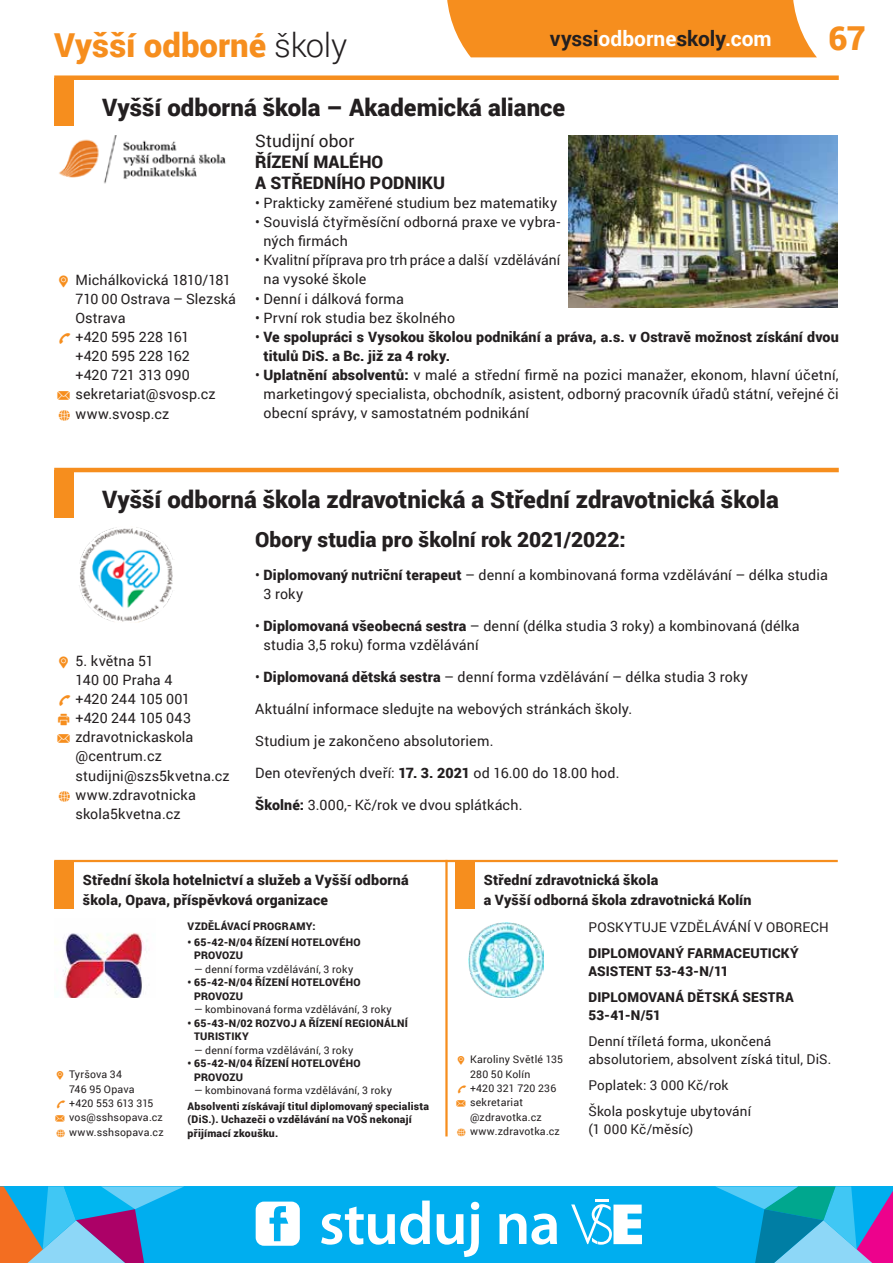
<style>
.page{position:relative;width:893px;height:1263px;background:#fff}
.page>*{position:absolute;margin:0;border:0;box-sizing:border-box;transform-origin:0 0}
.t1{font:600 61.2px "Myriad Pro";letter-spacing:-.015em;color:#fff}
.t2{font:900 33px "Roboto";color:#f68e1e}
.t3{font:900 24px "Roboto";color:#231f20}
.t4{font:900 21px "Roboto";color:#231f20}
.t5{font:700 21px "Roboto";color:#fff}
.t6{font:900 17.25px/20.7px "Roboto";letter-spacing:.005em;color:#231f20}
.t7{font:17.25px "Roboto";letter-spacing:.005em;color:#231f20}
.t8{font:14.25px/19.2px "Roboto";letter-spacing:.01em;color:#231f20}
.t9{font:900 14.25px/19.2px "Roboto";letter-spacing:.01em;color:#231f20}
.t10{font:13.5px/17.7px "Roboto";letter-spacing:.015em;color:#231f20}
.t11{font:900 13.5px/17.7px "Roboto";letter-spacing:.015em;color:#231f20}
.t12{font:900 10.5px/13.5px "Roboto";letter-spacing:.02em;color:#231f20}
.t13{font:10.5px "Roboto";letter-spacing:.02em;color:#231f20}
.t14{font:10.5px "Roboto";color:#231f20}
.s1{font-weight:300;color:#231f20}
.s2{color:#231f20}
.s3{font-family:"Panton Icons A Fill";font-weight:700;color:#f68e1e}
.s4{font-family:"Panton Icons B Fill";font-weight:700;color:#f68e1e}
.s5{font-weight:400}
.s6{font-weight:900}
</style>
<div class="page">
<div style="left:0;top:1186px;width:893px;height:77px;background:#00aeef"></div>
<hr style="left:595px;top:1199px;width:14px;height:3px;background:#fff">
<svg style="left:571px;top:1204px;width:71px;height:41px"></svg>
<svg style="left:256px;top:1201px;width:44px;height:45px"></svg>
<svg style="left:0;top:1186px;width:184px;height:77px"></svg>
<svg style="left:715px;top:1186px;width:178px;height:77px"></svg>
<div style="left:447px;top:0;width:370px;height:57px;background:#f68e1e"></div>
<div style="left:54px;top:75px;width:785px;height:5px;background:#f68e1e"></div>
<img style="left:59px;top:135px;width:167px;height:49px">
<div style="left:54px;top:78px;width:19px;height:48px;background:#f68e1e"></div>
<img style="left:569px;top:135px;width:269px;height:172px">
<hr style="left:54px;top:468px;width:785px;height:4px;background:#f68e1e">
<img style="left:79px;top:527px;width:94px;height:96px">
<div style="left:54px;top:470px;width:19px;height:48px;background:#f68e1e"></div>
<img style="left:54px;top:933px;width:90px;height:64px">
<div style="left:54px;top:861px;width:19px;height:48px;background:#f68e1e"></div>
<img style="left:468px;top:922px;width:75px;height:75px">
<div style="left:455px;top:861px;width:19px;height:48px;background:#f68e1e"></div>
<hr style="left:54px;top:860px;width:784px;height:2px;background:#f68e1e">
<hr style="left:445px;top:860px;width:3px;height:276px;background:#f68e1e">
<h2 class="t2" style="left:54px;top:22px;width:294px">Vyšší odborné <span class="s1">školy</span></h2>
<h3 class="t5" style="left:550px;top:23px;width:224px"><span class="s2">vyssi</span>odborne<span class="s2">skoly</span>.com</h3>
<h2 class="t2" style="left:828px;top:15px;width:39px">67</h2>
<h3 class="t3" style="left:102px;top:91px;width:465px">Vyšší odborná škola – Akademická aliance</h3>
<p class="t8" style="left:58px;top:269px;width:175px"><span class="s3">A</span> Michálkovická 1810/181</p>
<p class="t8" style="left:75px;top:288px;width:162px">710 00 Ostrava – Slezská</p>
<p class="t8" style="left:75px;top:308px;width:52px">Ostrava</p>
<p class="t8" style="left:57px;top:327px;width:134px"><span class="s4">V</span> +420 595 228 161</p>
<p class="t8" style="left:75px;top:346px;width:116px">+420 595 228 162</p>
<p class="t8" style="left:75px;top:365px;width:116px">+420 721 313 090</p>
<p class="t8" style="left:56px;top:384px;width:161px"><span class="s4">A</span> sekretariat@svosp.cz</p>
<p class="t8" style="left:57px;top:403px;width:114px"><span class="s4">O</span> www.svosp.cz</p>
<p class="t7" style="left:255px;top:129px;width:101px">Studijní obor</p>
<p class="t6" style="left:255px;top:151px;width:192px">ŘÍZENÍ MALÉHO<br>A STŘEDNÍHO PODNIKU</p>
<p class="t8" style="left:255px;top:193px;width:304px">• Prakticky zaměřené studium bez matematiky</p>
<p class="t8" style="left:263px;top:212px;width:298px;text-indent:-8px">• Souvislá čtyřměsíční odborná praxe ve vybra&shy;ných firmách</p>
<p class="t8" style="left:263px;top:250px;width:298px;text-indent:-8px">• Kvalitní příprava pro trh práce a další vzdělávání na vysoké škole</p>
<p class="t8" style="left:255px;top:288px;width:150px">• Denní i dálková forma</p>
<p class="t8" style="left:255px;top:308px;width:201px">• První rok studia bez školného</p>
<p class="t9" style="left:263px;top:327px;width:577px;text-indent:-8px"><span class="s5">•</span> Ve spolupráci s Vysokou školou podnikání a práva, a.s. v Ostravě možnost získání dvou titulů DiS. a Bc. již za 4 roky.</p>
<p class="t8" style="left:264px;top:365px;width:577px;text-align:justify;text-indent:-8px">• <span class="s6">Uplatnění absolventů:</span> v malé a střední firmě na pozici manažer, ekonom, hlavní účetní, marketingový specialista, obchodník, asistent, odborný pracovník úřadů státní, veřejné či obecní správy, v samostatném podnikání</p>
<h3 class="t3" style="left:102px;top:483px;width:678px">Vyšší odborná škola zdravotnická a Střední zdravotnická škola</h3>
<p class="t8" style="left:58px;top:650px;width:98px"><span class="s3">A</span> 5. května 51</p>
<p class="t8" style="left:75px;top:670px;width:98px">140 00 Praha 4</p>
<p class="t8" style="left:57px;top:689px;width:135px"><span class="s4">V</span> +420 244 105 001</p>
<p class="t8" style="left:57px;top:708px;width:136px"><span class="s4">M</span> +420 244 105 043</p>
<p class="t8" style="left:56px;top:727px;width:139px"><span class="s4">A</span> zdravotnickaskola</p>
<p class="t8" style="left:75px;top:746px;width:88px">@centrum.cz</p>
<p class="t8" style="left:75px;top:765px;width:156px">studijni@szs5kvetna.cz</p>
<p class="t8" style="left:57px;top:784px;width:140px"><span class="s4">O</span> www.zdravotnicka</p>
<p class="t8" style="left:75px;top:804px;width:107px">skola5kvetna.cz</p>
<h3 class="t4" style="left:255px;top:524px;width:372px">Obory studia pro školní rok 2021/2022:</h3>
<p class="t8" style="left:263px;top:565px;width:566px;text-indent:-8px">• <span class="s6">Diplomovaný nutriční terapeut</span> – denní a kombinovaná forma vzdělávání – délka studia<br>3 roky</p>
<p class="t8" style="left:263px;top:616px;width:538px;text-indent:-8px">• <span class="s6">Diplomovaná všeobecná sestra</span> – denní (délka studia 3 roky) a kombinovaná (délka studia 3,5 roku) forma vzdělávání</p>
<p class="t8" style="left:255px;top:667px;width:494px">• <span class="s6">Diplomovaná dětská sestra</span> – denní forma vzdělávání – délka studia 3 roky</p>
<p class="t8" style="left:255px;top:699px;width:379px">Aktuální informace sledujte na webových stránkách školy.</p>
<p class="t8" style="left:255px;top:731px;width:240px">Studium je zakončeno absolutoriem.</p>
<p class="t8" style="left:255px;top:763px;width:366px">Den otevřených dveří: <span class="s6">17. 3. 2021</span> od 16.00 do 18.00 hod.</p>
<p class="t8" style="left:255px;top:795px;width:269px"><span class="s6">Školné:</span> 3.000,- Kč/rok ve dvou splátkách.</p>
<p class="t9" style="left:83px;top:870px;width:327px">Střední škola hotelnictví a služeb a Vyšší odborná škola, Opava, příspěvková organizace</p>
<p class="t12" style="left:188px;top:919px;width:129px">VZDĚLÁVACÍ PROGRAMY:</p>
<p class="t12" style="left:194px;top:935px;width:168px;text-indent:-6px">• 65-42-N/04 ŘÍZENÍ HOTELOVÉHO<br>PROVOZU</p>
<p class="t13" style="left:194px;top:962px;width:161px">— denní forma vzdělávání, 3 roky</p>
<p class="t12" style="left:194px;top:975px;width:168px;text-indent:-6px">• 65-42-N/04 ŘÍZENÍ HOTELOVÉHO<br>PROVOZU</p>
<p class="t13" style="left:194px;top:1002px;width:199px">— kombinovaná forma vzdělávání, 3 roky</p>
<p class="t12" style="left:194px;top:1016px;width:215px;text-indent:-6px">• 65-43-N/02 ROZVOJ A ŘÍZENÍ REGIONÁLNÍ<br>TURISTIKY</p>
<p class="t13" style="left:194px;top:1043px;width:161px">— denní forma vzdělávání, 3 roky</p>
<p class="t12" style="left:194px;top:1056px;width:168px;text-indent:-6px">• 65-42-N/04 ŘÍZENÍ HOTELOVÉHO<br>PROVOZU</p>
<p class="t13" style="left:194px;top:1083px;width:199px">— kombinovaná forma vzdělávání, 3 roky</p>
<p class="t12" style="left:188px;top:1099px;width:243px">Absolventi získávají titul diplomovaný specialista (DiS.). Uchazeči o vzdělávání na VOŠ nekonají přijímací zkoušku.</p>
<p class="t13" style="left:56px;top:1067px;width:68px"><span class="s3">A</span> Tyršova 34</p>
<p class="t13" style="left:69px;top:1081px;width:67px">746 95 Opava</p>
<p class="t14" style="left:55px;top:1096px;width:100px"><span class="s4">V</span> +420 553 613 315</p>
<p class="t13" style="left:55px;top:1110px;width:110px"><span class="s4">A</span> vos@sshsopava.cz</p>
<p class="t13" style="left:55px;top:1124px;width:110px"><span class="s4">O</span> www.sshsopava.cz</p>
<p class="t9" style="left:484px;top:870px;width:269px">Střední zdravotnická škola<br>a Vyšší odborná škola zdravotnická Kolín</p>
<p class="t10" style="left:588px;top:918px;width:242px">POSKYTUJE VZDĚLÁVÁNÍ V OBORECH</p>
<p class="t11" style="left:588px;top:944px;width:212px">DIPLOMOVANÝ FARMACEUTICKÝ<br>ASISTENT 53-43-N/11</p>
<p class="t11" style="left:588px;top:988px;width:207px">DIPLOMOVANÁ DĚTSKÁ SESTRA<br>53-41-N/51</p>
<p class="t10" style="left:588px;top:1032px;width:244px">Denní tříletá forma, ukončená absolutoriem, absolvent získá titul, DiS.</p>
<p class="t10" style="left:588px;top:1072px;width:164px;line-height:26.2px">Poplatek: 3 000 Kč/rok<br>Škola poskytuje ubytování</p>
<p class="t10" style="left:588px;top:1120px;width:107px">(1 000 Kč/měsíc)</p>
<p class="t13" style="left:457px;top:1052px;width:108px"><span class="s3">A</span> Karoliny Světlé 135</p>
<p class="t13" style="left:470px;top:1066px;width:62px">280 50 Kolín</p>
<p class="t13" style="left:456px;top:1081px;width:102px"><span class="s4">V</span> +420 321 720 236</p>
<p class="t13" style="left:455px;top:1095px;width:69px"><span class="s4">A</span> sekretariat</p>
<p class="t13" style="left:470px;top:1109px;width:73px">@zdravotka.cz</p>
<p class="t13" style="left:456px;top:1124px;width:105px"><span class="s4">O</span> www.zdravotka.cz</p>
<h1 class="t1" style="left:319px;top:1184px;width:243px">studuj na</h1>
</div>
